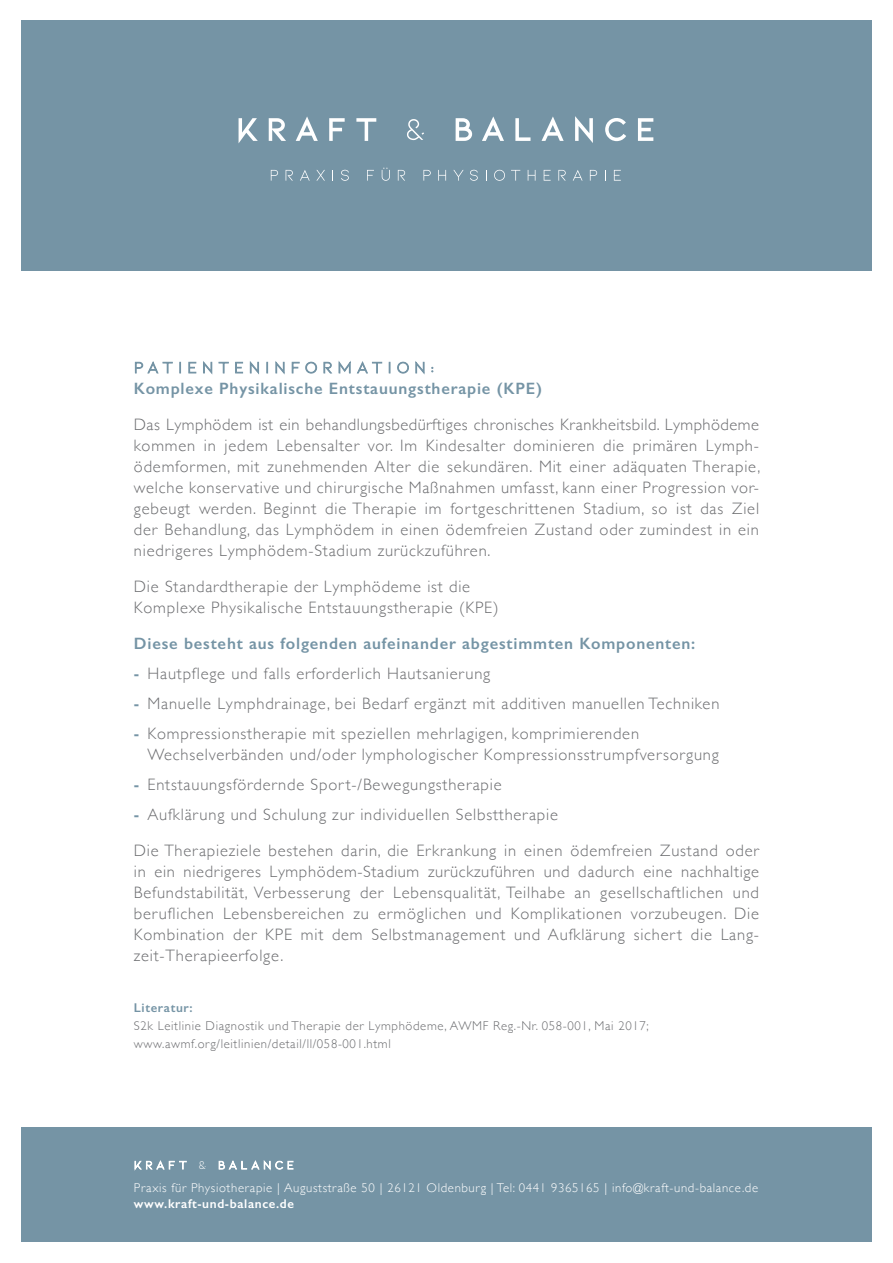
<style>
.page{position:relative;width:893px;height:1263px;background:#fff}
.page>*{position:absolute;margin:0;border:0;box-sizing:border-box;transform-origin:0 0}
.t1{font:300 16.5px/21px "Gill Sans";letter-spacing:.05em;color:#6c6d70}
.t2{font:600 16.5px "Gill Sans";letter-spacing:.05em;color:#7594a5}
.t3{font:300 12.75px/18px "Gill Sans";letter-spacing:.05em;color:#6c6d70}
.t4{font:300 12.75px "Gill Sans";letter-spacing:.05em;color:#fff}
.t5{font:600 12.75px "Gill Sans";letter-spacing:.05em;color:#fff}
.t6{font:600 12.75px "Gill Sans";letter-spacing:.05em;color:#7594a5}
.s1{font-weight:600;color:#7594a5}
</style>
<div class="page">
<div style="left:21px;top:1127px;width:851px;height:115px;background:#7594a5"></div>
<svg style="left:135px;top:361px;width:38px;height:13px"></svg>
<svg style="left:179px;top:362px;width:2px;height:11px"></svg>
<svg style="left:188px;top:361px;width:9px;height:13px"></svg>
<svg style="left:203px;top:361px;width:26px;height:14px"></svg>
<svg style="left:235px;top:361px;width:8px;height:13px"></svg>
<svg style="left:250px;top:361px;width:9px;height:14px"></svg>
<svg style="left:266px;top:362px;width:2px;height:11px"></svg>
<svg style="left:275px;top:361px;width:10px;height:14px"></svg>
<svg style="left:291px;top:361px;width:26px;height:13px"></svg>
<svg style="left:323px;top:361px;width:9px;height:13px"></svg>
<svg style="left:338px;top:361px;width:44px;height:13px"></svg>
<svg style="left:397px;top:361px;width:12px;height:13px"></svg>
<svg style="left:415px;top:361px;width:10px;height:14px"></svg>
<svg style="left:431px;top:366px;width:3px;height:7px"></svg>
<svg style="left:134px;top:1160px;width:53px;height:11px"></svg>
<svg style="left:219px;top:1160px;width:75px;height:11px"></svg>
<div style="left:21px;top:20px;width:851px;height:251px;background:#7594a5"></div>
<svg style="left:271px;top:170px;width:7px;height:11px"></svg>
<svg style="left:286px;top:170px;width:7px;height:11px"></svg>
<svg style="left:300px;top:170px;width:10px;height:11px"></svg>
<svg style="left:316px;top:170px;width:9px;height:11px"></svg>
<svg style="left:341px;top:170px;width:8px;height:11px"></svg>
<svg style="left:367px;top:170px;width:7px;height:11px"></svg>
<svg style="left:382px;top:168px;width:8px;height:13px"></svg>
<svg style="left:398px;top:170px;width:7px;height:11px"></svg>
<svg style="left:423px;top:170px;width:8px;height:11px"></svg>
<svg style="left:438px;top:170px;width:8px;height:11px"></svg>
<svg style="left:453px;top:170px;width:11px;height:11px"></svg>
<svg style="left:470px;top:170px;width:8px;height:11px"></svg>
<svg style="left:494px;top:170px;width:11px;height:11px"></svg>
<svg style="left:511px;top:170px;width:9px;height:11px"></svg>
<svg style="left:528px;top:170px;width:7px;height:11px"></svg>
<svg style="left:544px;top:170px;width:7px;height:11px"></svg>
<svg style="left:558px;top:170px;width:8px;height:11px"></svg>
<svg style="left:573px;top:170px;width:10px;height:11px"></svg>
<svg style="left:590px;top:170px;width:7px;height:11px"></svg>
<svg style="left:614px;top:170px;width:7px;height:11px"></svg>
<svg style="left:239px;top:118px;width:19px;height:25px"></svg>
<svg style="left:269px;top:118px;width:17px;height:23px"></svg>
<svg style="left:296px;top:116px;width:22px;height:25px"></svg>
<svg style="left:329px;top:118px;width:16px;height:23px"></svg>
<svg style="left:356px;top:118px;width:20px;height:23px"></svg>
<svg style="left:407px;top:119px;width:17px;height:21px"></svg>
<svg style="left:456px;top:118px;width:16px;height:23px"></svg>
<svg style="left:482px;top:116px;width:22px;height:25px"></svg>
<svg style="left:515px;top:118px;width:15px;height:23px"></svg>
<svg style="left:541px;top:116px;width:23px;height:25px"></svg>
<svg style="left:575px;top:116px;width:18px;height:27px"></svg>
<svg style="left:605px;top:118px;width:21px;height:23px"></svg>
<svg style="left:638px;top:118px;width:15px;height:23px"></svg>
<p class="t2" style="left:134px;top:378px;width:410px">Komplexe Physikalische Entstauungstherapie (KPE)</p>
<p class="t1" style="left:134px;top:413px;width:628px;text-align:justify">Das Lymphödem ist ein behandlungsbedürftiges chronisches Krankheitsbild. Lymphödeme kommen in jedem Lebensalter vor. Im Kindesalter dominieren die primären Lymph&shy;ödemformen, mit zunehmenden Alter die sekundären. Mit einer adäquaten Therapie, welche konservative und chirurgische Maßnahmen umfasst, kann einer Progression vor&shy;gebeugt werden. Beginnt die Therapie im fortgeschrittenen Stadium, so ist das Ziel der Behandlung, das Lymphödem in einen ödemfreien Zustand oder zumindest in ein niedrigeres Lymphödem-Stadium zurückzuführen.</p>
<p class="t1" style="left:134px;top:575px;width:366px">Die Standardtherapie der Lymphödeme ist die<br>Komplexe Physikalische Entstauungstherapie (KPE)</p>
<p class="t2" style="left:134px;top:633px;width:563px">Diese besteht aus folgenden aufeinander abgestimmten Komponenten:</p>
<p class="t1" style="left:134px;top:662px;width:358px"><span class="s1">-</span> Hautpflege und falls erforderlich Hautsanierung</p>
<p class="t1" style="left:134px;top:692px;width:587px"><span class="s1">-</span> Manuelle Lymphdrainage, bei Bedarf ergänzt mit additiven manuellen Techniken</p>
<p class="t1" style="left:147px;top:722px;width:573px;text-indent:-13px"><span class="s1">-</span> Kompressionstherapie mit speziellen mehrlagigen, komprimierenden<br>Wechselverbänden und/oder lymphologischer Kompressionsstrumpfversorgung</p>
<p class="t1" style="left:134px;top:773px;width:369px"><span class="s1">-</span> Entstauungsfördernde Sport-/Bewegungstherapie</p>
<p class="t1" style="left:134px;top:796px;width:627px;line-height:36px"><span class="s1">-</span> Aufklärung und Schulung zur individuellen Selbsttherapie<br>Die Therapieziele bestehen darin, die Erkrankung in einen ödemfreien Zustand oder</p>
<p class="t1" style="left:134px;top:860px;width:627px;text-align:justify">in ein niedrigeres Lymphödem-Stadium zurückzuführen und dadurch eine nachhaltige Befundstabilität, Verbesserung der Lebensqualität, Teilhabe an gesellschaftlichen und beruflichen Lebensbereichen zu ermöglichen und Komplikationen vorzubeugen. Die Kombination der KPE mit dem Selbstmanagement und Aufklärung sichert die Lang&shy;zeit-Therapieerfolge.</p>
<p class="t6" style="left:134px;top:1000px;width:60px">Literatur:</p>
<p class="t3" style="left:134px;top:1016px;width:516px">S2k Leitlinie Diagnostik und Therapie der Lymphödeme, AWMF Reg.-Nr. 058-001, Mai 2017; www.awmf.org/leitlinien/detail/ll/058-001.html</p>
<p class="t4" style="left:134px;top:1177px;width:626px">Praxis für Physiotherapie | Auguststraße 50 | 26121 Oldenburg | Tel: 0441 9365165 | info@kraft-und-balance.de</p>
<p class="t5" style="left:134px;top:1196px;width:162px">www.kraft-und-balance.de</p>
</div>
